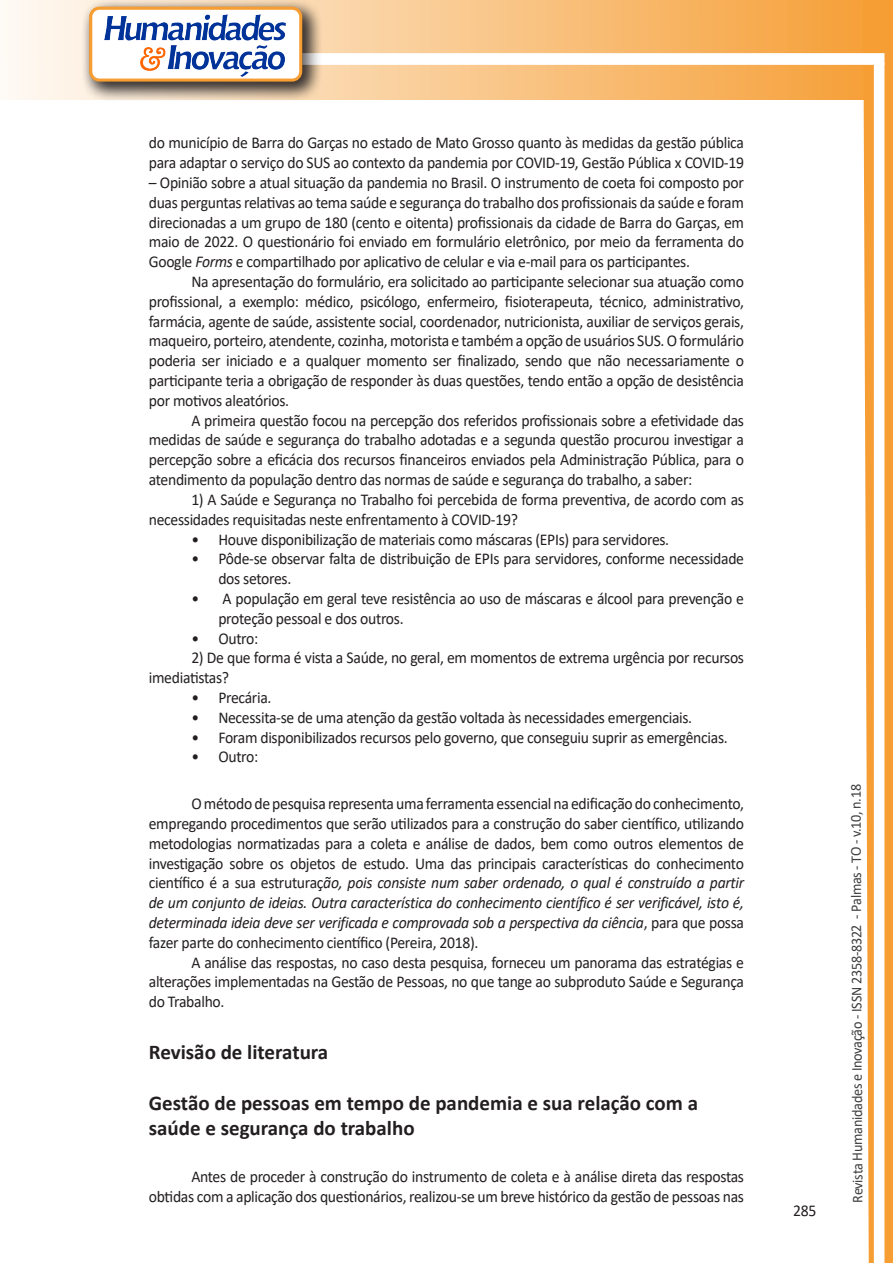
<style>
.page{position:relative;width:893px;height:1263px;background:#fff}
.page>*{position:absolute;margin:0;border:0;box-sizing:border-box;transform-origin:0 0}
.Titulo_2{font:700 21px/25.2px "Calibri";color:#231f20}
.texto{font:16.5px/19.8px "Calibri";letter-spacing:-.02em;color:#231f20;scale:.95 1}
.t1{font:15px "Calibri";letter-spacing:-.025em;color:#3e3e3f;scale:.95 1}
.s1{font-style:italic}
.s2{color:#333}
</style>
<div class="page">
<svg style="left:5px;top:0;width:858px;height:100px;background:#f9c484"></svg>
<div style="left:302px;top:53px;width:582px;height:12px;background:#fff;border:2px solid #fff"></div>
<svg style="left:863px;top:0;width:30px;height:1263px"></svg>
<div style="left:81px;top:0;width:241px;height:102px;background:#231f20;opacity:.75"></div>
<div style="left:91px;top:8px;width:210px;height:72px;background:#fff;border-radius:9px"></div>
<img style="left:104px;top:14px;width:181px;height:62px">
<div style="left:89px;top:7px;width:213px;height:75px;border:3px solid #f69e34;border-radius:9px"></div>
<p class="texto" style="left:149px;top:133px;width:628px">do município de Barra do Garças no estado de Mato Grosso quanto às medidas da gestão pública para adaptar o serviço do SUS ao contexto da pandemia por COVID-19, Gestão Pública x COVID-19</p>
<p class="texto" style="left:149px;top:172px;width:628px;text-align:justify">– Opinião sobre a atual situação da pandemia no Brasil. O instrumento de coeta foi composto por duas perguntas relativas ao tema saúde e segurança do trabalho dos profissionais da saúde e foram direcionadas a um grupo de 180 (cento e oitenta) profissionais da cidade de Barra do Garças, em maio de 2022. O questionário foi enviado em formulário eletrônico, por meio da ferramenta do Google <span class="s1">Forms</span> e compartilhado por aplicativo de celular e via e-mail para os participantes.</p>
<p class="texto" style="left:149px;top:271px;width:628px;text-align:justify;text-indent:43px">Na apresentação do formulário, era solicitado ao participante selecionar sua atuação como profissional, a exemplo: médico, psicólogo, enfermeiro, fisioterapeuta, técnico, administrativo, farmácia, agente de saúde, assistente social, coordenador, nutricionista, auxiliar de serviços gerais, maqueiro, porteiro, atendente, cozinha, motorista e também a opção de usuários SUS. O formulário poderia ser iniciado e a qualquer momento ser finalizado, sendo que não necessariamente o participante teria a obrigação de responder às duas questões, tendo então a opção de desistência por motivos aleatórios.</p>
<p class="texto" style="left:149px;top:410px;width:628px;text-align:justify;text-indent:43px">A primeira questão focou na percepção dos referidos profissionais sobre a efetividade das medidas de saúde e segurança do trabalho adotadas e a segunda questão procurou investigar a percepção sobre a eficácia dos recursos financeiros enviados pela Administração Pública, para o atendimento da população dentro das normas de saúde e segurança do trabalho, a saber:</p>
<p class="texto" style="left:149px;top:489px;width:628px;text-indent:43px">1) A Saúde e Segurança no Trabalho foi percebida de forma preventiva, de acordo com as necessidades requisitadas neste enfrentamento à COVID-19?</p>
<p class="texto" style="left:191px;top:529px;width:505px">• Houve disponibilização de materiais como máscaras (EPIs) para servidores.</p>
<p class="texto" style="left:218px;top:548px;width:555px;text-indent:-27px">• Pôde-se observar falta de distribuição de EPIs para servidores, conforme necessidade dos setores.</p>
<p class="texto" style="left:218px;top:588px;width:555px;text-indent:-27px">• A população em geral teve resistência ao uso de máscaras e álcool para prevenção e proteção pessoal e dos outros.</p>
<p class="texto" style="left:191px;top:628px;width:72px">• Outro:</p>
<p class="texto" style="left:149px;top:647px;width:628px;text-indent:43px">2) De que forma é vista a Saúde, no geral, em momentos de extrema urgência por recursos imediatistas?</p>
<p class="texto" style="left:191px;top:687px;width:86px">• Precária.</p>
<p class="texto" style="left:191px;top:707px;width:529px">• Necessita-se de uma atenção da gestão voltada às necessidades emergenciais.</p>
<p class="texto" style="left:191px;top:727px;width:566px">• Foram disponibilizados recursos pelo governo, que conseguiu suprir as emergências.</p>
<p class="texto" style="left:191px;top:746px;width:72px">• Outro:</p>
<p class="texto" style="left:149px;top:793px;width:628px;text-align:justify;text-indent:43px">O método de pesquisa representa uma ferramenta essencial na edificação do conhecimento, empregando procedimentos que serão utilizados para a construção do saber científico<span class="s2">,</span> utilizando metodologias normatizadas para a coleta e análise de dados, bem como outros elementos de investigação sobre os objetos de estudo. Uma das principais características do conhecimento científico é a sua estruturaç<span class="s1">ão, pois consiste num saber ordenado, o qual é construído a partir de um conjunto de ideias. Outra característica do conhecimento científico é ser verificável, isto é, determinada ideia deve ser verificada e comprovada sob a perspectiva da ciência</span>, para que possa fazer parte do conhecimento científico (Pereira, 2018).</p>
<p class="texto" style="left:149px;top:952px;width:628px;text-align:justify;text-indent:43px">A análise das respostas, no caso desta pesquisa, forneceu um panorama das estratégias e alterações implementadas na Gestão de Pessoas, no que tange ao subproduto Saúde e Segurança do Trabalho.</p>
<p class="Titulo_2" style="left:149px;top:1039px;width:181px">Revisão de literatura</p>
<p class="Titulo_2" style="left:149px;top:1090px;width:551px">Gestão de pessoas em tempo de pandemia e sua relação com a saúde e segurança do trabalho</p>
<p class="texto" style="left:149px;top:1166px;width:628px;text-align:right">Antes de proceder à construção do instrumento de coleta e à análise direta das respostas obtidas com a aplicação dos questionários, realizou-se um breve histórico da gestão de pessoas nas</p>
<p class="texto" style="left:793px;top:1200px;width:26px">285</p>
<p class="t1" style="left:846px;top:1203px;width:442px;rotate:-90deg">Revista Humanidades e Inovação - ISSN 2358-8322 - Palmas - TO - v.10, n.18</p>
</div>
